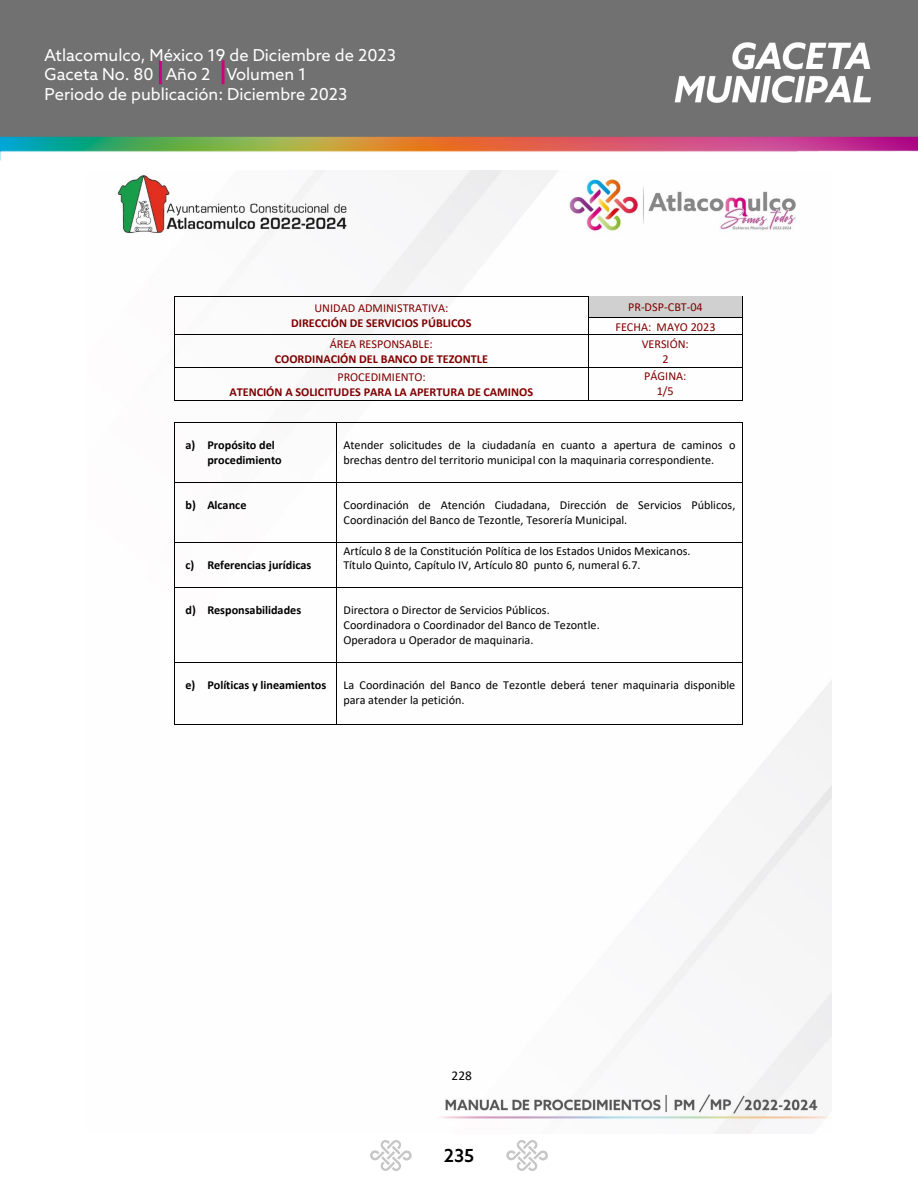
<style>
.page{position:relative;width:918px;height:1188px;background:#fff}
.page>*{position:absolute;margin:0;border:0;box-sizing:border-box;transform-origin:0 0}
.t1{font:500 18px "Azo Sans";color:#000}
.t2{font:16.5px/19.8px "Azo Sans";color:#fff}
.t3{font:13.35px "Calibri";color:#000}
.t4{font:12.15px/14.9px "Calibri";letter-spacing:-.005em;color:#000}
.t5{font:700 12.15px "Calibri";color:#800000}
.t6{font:700 12.15px/14.9px "Calibri";color:#000}
.t7{font:12.15px/14.9px "Calibri";color:#800000;text-align:center}
</style>
<div class="page">
<img style="left:117px;top:170px;width:714px;height:964px">
<hr style="left:589px;top:296px;width:153px;height:4px;background:#d0d0d0">
<div style="left:589px;top:300px;width:6px;height:14px;background:#d0d0d0"></div>
<div style="left:736px;top:300px;width:6px;height:14px;background:#d0d0d0"></div>
<svg style="left:590px;top:314px;width:152px;height:4px"></svg>
<div style="left:595px;top:300px;width:141px;height:14px;background:#d0d0d0"></div>
<hr style="left:175px;top:296px;width:414px;height:1px;background:#000">
<hr style="left:589px;top:318px;width:153px;height:1px;background:#000">
<svg style="left:174px;top:296px;width:1px;height:39px"></svg>
<hr style="left:175px;top:334px;width:414px;height:1px;background:#000">
<svg style="left:589px;top:314px;width:1px;height:20px"></svg>
<hr style="left:589px;top:334px;width:153px;height:1px;background:#000">
<svg style="left:742px;top:296px;width:1px;height:39px"></svg>
<hr style="left:174px;top:335px;width:1px;height:32px;background:#000">
<hr style="left:589px;top:335px;width:1px;height:32px;background:#000">
<hr style="left:742px;top:335px;width:1px;height:32px;background:#000">
<hr style="left:175px;top:367px;width:414px;height:1px;background:#000">
<hr style="left:589px;top:367px;width:153px;height:1px;background:#000">
<hr style="left:174px;top:368px;width:1px;height:33px;background:#000">
<hr style="left:589px;top:368px;width:1px;height:33px;background:#000">
<hr style="left:742px;top:368px;width:1px;height:33px;background:#000">
<hr style="left:175px;top:401px;width:414px;height:1px;background:#000">
<hr style="left:589px;top:401px;width:153px;height:1px;background:#000">
<hr style="left:175px;top:422px;width:162px;height:1px;background:#000">
<hr style="left:337px;top:422px;width:405px;height:1px;background:#000">
<hr style="left:174px;top:423px;width:1px;height:59px;background:#000">
<hr style="left:337px;top:423px;width:1px;height:59px;background:#000">
<hr style="left:742px;top:423px;width:1px;height:59px;background:#000">
<hr style="left:175px;top:482px;width:162px;height:1px;background:#000">
<hr style="left:337px;top:482px;width:405px;height:1px;background:#000">
<hr style="left:174px;top:483px;width:1px;height:59px;background:#000">
<hr style="left:337px;top:483px;width:1px;height:59px;background:#000">
<hr style="left:742px;top:483px;width:1px;height:59px;background:#000">
<hr style="left:175px;top:542px;width:162px;height:1px;background:#000">
<hr style="left:337px;top:542px;width:405px;height:1px;background:#000">
<hr style="left:174px;top:543px;width:1px;height:44px;background:#000">
<hr style="left:337px;top:543px;width:1px;height:44px;background:#000">
<hr style="left:742px;top:543px;width:1px;height:44px;background:#000">
<hr style="left:175px;top:587px;width:162px;height:1px;background:#000">
<hr style="left:337px;top:587px;width:405px;height:1px;background:#000">
<hr style="left:174px;top:588px;width:1px;height:74px;background:#000">
<hr style="left:337px;top:588px;width:1px;height:74px;background:#000">
<hr style="left:742px;top:588px;width:1px;height:74px;background:#000">
<hr style="left:175px;top:662px;width:162px;height:1px;background:#000">
<hr style="left:337px;top:662px;width:405px;height:1px;background:#000">
<hr style="left:174px;top:663px;width:1px;height:61px;background:#000">
<hr style="left:175px;top:724px;width:162px;height:1px;background:#000">
<hr style="left:337px;top:663px;width:1px;height:61px;background:#000">
<hr style="left:337px;top:724px;width:405px;height:1px;background:#000">
<hr style="left:742px;top:663px;width:1px;height:61px;background:#000">
<img style="left:0;top:0;width:918px;height:161px">
<svg style="left:506px;top:1140px;width:42px;height:31px"></svg>
<svg style="left:370px;top:1140px;width:42px;height:31px"></svg>
<h2 class="t2" style="left:45px;top:45px;width:353px">Atlacomulco, México 19 de Diciembre de 2023<br>Gaceta No. 80 Año 2 Volumen 1<br>Periodo de publicación: Diciembre 2023</h2>
<p class="t7" style="left:314px;top:301px;width:135px">UNIDAD ADMINISTRATIVA:</p>
<p class="t5" style="left:291px;top:314px;width:182px">DIRECCIÓN DE SERVICIOS PÚBLICOS</p>
<p class="t7" style="left:615px;top:297px;width:102px;line-height:19.2px">PR-DSP-CBT-04<br>FECHA: MAYO 2023</p>
<p class="t7" style="left:330px;top:336px;width:105px">ÁREA RESPONSABLE:</p>
<p class="t5" style="left:275px;top:350px;width:215px">COORDINACIÓN DEL BANCO DE TEZONTLE</p>
<p class="t7" style="left:642px;top:336px;width:49px">VERSIÓN:<br>2</p>
<p class="t7" style="left:337px;top:369px;width:90px">PROCEDIMIENTO:</p>
<p class="t5" style="left:230px;top:383px;width:305px">ATENCIÓN A SOLICITUDES PARA LA APERTURA DE CAMINOS</p>
<p class="t7" style="left:644px;top:368px;width:44px">PÁGINA:<br>1/5</p>
<p class="t6" style="left:207px;top:437px;width:76px;text-indent:-22px">a) Propósito del procedimiento</p>
<p class="t4" style="left:343px;top:437px;width:393px">Atender solicitudes de la ciudadanía en cuanto a apertura de caminos o brechas dentro del territorio municipal con la maquinaria correspondiente.</p>
<p class="t6" style="left:185px;top:498px;width:63px">b) Alcance</p>
<p class="t4" style="left:343px;top:497px;width:393px">Coordinación de Atención Ciudadana, Dirección de Servicios Públicos,<br>Coordinación del Banco de Tezontle, Tesorería Municipal.</p>
<p class="t6" style="left:185px;top:558px;width:127px">c) Referencias jurídicas</p>
<p class="t4" style="left:343px;top:543px;width:349px">Artículo 8 de la Constitución Política de los Estados Unidos Mexicanos.<br>Título Quinto, Capítulo IV, Artículo 80 punto 6, numeral 6.7.</p>
<p class="t6" style="left:185px;top:603px;width:117px">d) Responsabilidades</p>
<p class="t4" style="left:343px;top:603px;width:258px">Directora o Director de Servicios Públicos.<br>Coordinadora o Coordinador del Banco de Tezontle.<br>Operadora u Operador de maquinaria.</p>
<p class="t6" style="left:185px;top:678px;width:142px">e) Políticas y lineamientos</p>
<p class="t4" style="left:343px;top:678px;width:393px">La Coordinación del Banco de Tezontle deberá tener maquinaria disponible para atender la petición.</p>
<p class="t3" style="left:452px;top:1066px;width:22px">228</p>
<h1 class="t1" style="left:444px;top:1144px;width:32px">235</h1>
</div>
